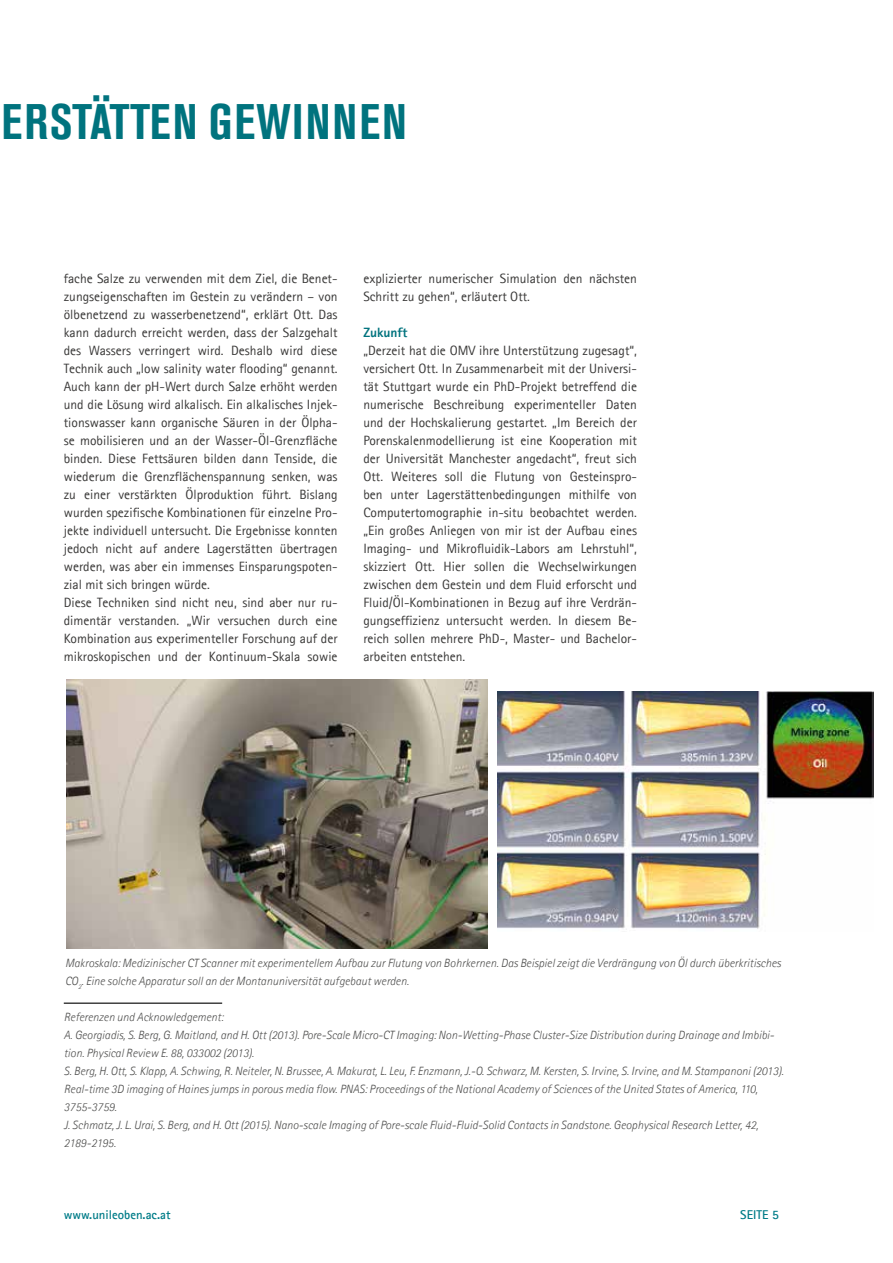
<style>
.page{position:relative;width:893px;height:1263px;background:#fff}
.page>*{position:absolute;margin:0;border:0;box-sizing:border-box;transform-origin:0 0}
.t1{font:700 condensed 49.5px "Akzidenz Grotesk BE";letter-spacing:.035em;color:#00737e}
.t2{font:13.5px/18px "Agfa Rotis Sans Serif";color:#3a3938}
.t3{font:800 13.5px "Agfa Rotis Sans Serif";color:#00737e}
.t4{font:700 12.75px "Agfa Rotis Sans Serif";color:#007c88}
.t5{font:italic 300 12px/18px "Agfa Rotis Sans Serif";color:#50504f}
</style>
<div class="page">
<img style="left:66px;top:680px;width:421px;height:268px">
<img style="left:498px;top:692px;width:375px;height:238px">
<hr style="left:64px;top:1002px;width:158px;height:2px;background:#000">
<h1 class="t1" style="left:2px;top:94px;width:407px">ERSTÄTTEN GEWINNEN</h1>
<p class="t2" style="left:64px;top:269px;width:275px">fache Salze zu verwenden mit dem Ziel, die Benet&shy;zungseigenschaften im Gestein zu verändern – von ölbenetzend zu wasserbenetzend“, erklärt Ott. Das kann dadurch erreicht werden, dass der Salzgehalt des Wassers verringert wird. Deshalb wird diese Technik auch „low salinity water flooding“ genannt.<br>Auch kann der pH-Wert durch Salze erhöht werden und die Lösung wird alkalisch. Ein alkalisches Injek&shy;tionswasser kann organische Säuren in der Ölpha&shy;se mobilisieren und an der Wasser-Öl-Grenzfläche binden. Diese Fettsäuren bilden dann Tenside, die wiederum die Grenzflächenspannung senken, was zu einer verstärkten Ölproduktion führt. Bislang wurden spezifische Kombinationen für einzelne Pro&shy;jekte individuell untersucht. Die Ergebnisse konnten jedoch nicht auf andere Lagerstätten übertragen werden, was aber ein immenses Einsparungspoten&shy;zial mit sich bringen würde.<br>Diese Techniken sind nicht neu, sind aber nur ru&shy;dimentär verstanden. „Wir versuchen durch eine Kombination aus experimenteller Forschung auf der mikroskopischen und der Kontinuum-Skala sowie</p>
<p class="t2" style="left:363px;top:269px;width:275px">explizierter numerischer Simulation den nächsten<br>Schritt zu gehen“, erläutert Ott.</p>
<p class="t3" style="left:363px;top:324px;width:46px">Zukunft</p>
<p class="t2" style="left:363px;top:341px;width:275px;text-align:justify">„Derzeit hat die OMV ihre Unterstützung zugesagt“, versichert Ott. In Zusammenarbeit mit der Universi&shy;tät Stuttgart wurde ein PhD-Projekt betreffend die numerische Beschreibung experimenteller Daten und der Hochskalierung gestartet. „Im Bereich der Porenskalenmodellierung ist eine Kooperation mit der Universität Manchester angedacht“, freut sich Ott. Weiteres soll die Flutung von Gesteinspro&shy;ben unter Lagerstättenbedingungen mithilfe von Computertomographie in-situ beobachtet werden. „Ein großes Anliegen von mir ist der Aufbau eines Imaging- und Mikrofluidik-Labors am Lehrstuhl“, skizziert Ott. Hier sollen die Wechselwirkungen zwischen dem Gestein und dem Fluid erforscht und Fluid/Öl-Kombinationen in Bezug auf ihre Verdrän&shy;gungseffizienz untersucht werden. In diesem Be&shy;reich sollen mehrere PhD-, Master- und Bachelor&shy;arbeiten entstehen.</p>
<p class="t5" style="left:65px;top:954px;width:717px">Makroskala: Medizinischer CT Scanner mit experimentellem Aufbau zur Flutung von Bohrkernen. Das Beispiel zeigt die Verdrängung von Öl durch überkritisches<br>CO<sub>2</sub>. Eine solche Apparatur soll an der Montanuniversität aufgebaut werden.</p>
<p class="t5" style="left:64px;top:1008px;width:721px">Referenzen und Acknowledgement:<br>A. Georgiadis, S. Berg, G. Maitland, and H. Ott (2013). Pore-Scale Micro-CT Imaging: Non-Wetting-Phase Cluster-Size Distribution during Drainage and Imbibi&shy;tion. Physical Review E. 88, 033002 (2013).<br>S. Berg, H. Ott, S. Klapp, A. Schwing, R. Neiteler, N. Brussee, A. Makurat, L. Leu, F. Enzmann, J.-O. Schwarz, M. Kersten, S. Irvine, S. Irvine, and M. Stampanoni (2013).<br>Real-time 3D imaging of Haines jumps in porous media flow. PNAS: Proceedings of the National Academy of Sciences of the United States of America, 110, 3755-3759.<br>J. Schmatz, J. L. Urai, S. Berg, and H. Ott (2015). Nano-scale Imaging of Pore-scale Fluid-Fluid-Solid Contacts in Sandstone. Geophysical Research Letter, 42, 2189-2195.</p>
<p class="t4" style="left:64px;top:1207px;width:108px">www.unileoben.ac.at</p>
<p class="t4" style="left:740px;top:1207px;width:40px">SEITE 5</p>
</div>
